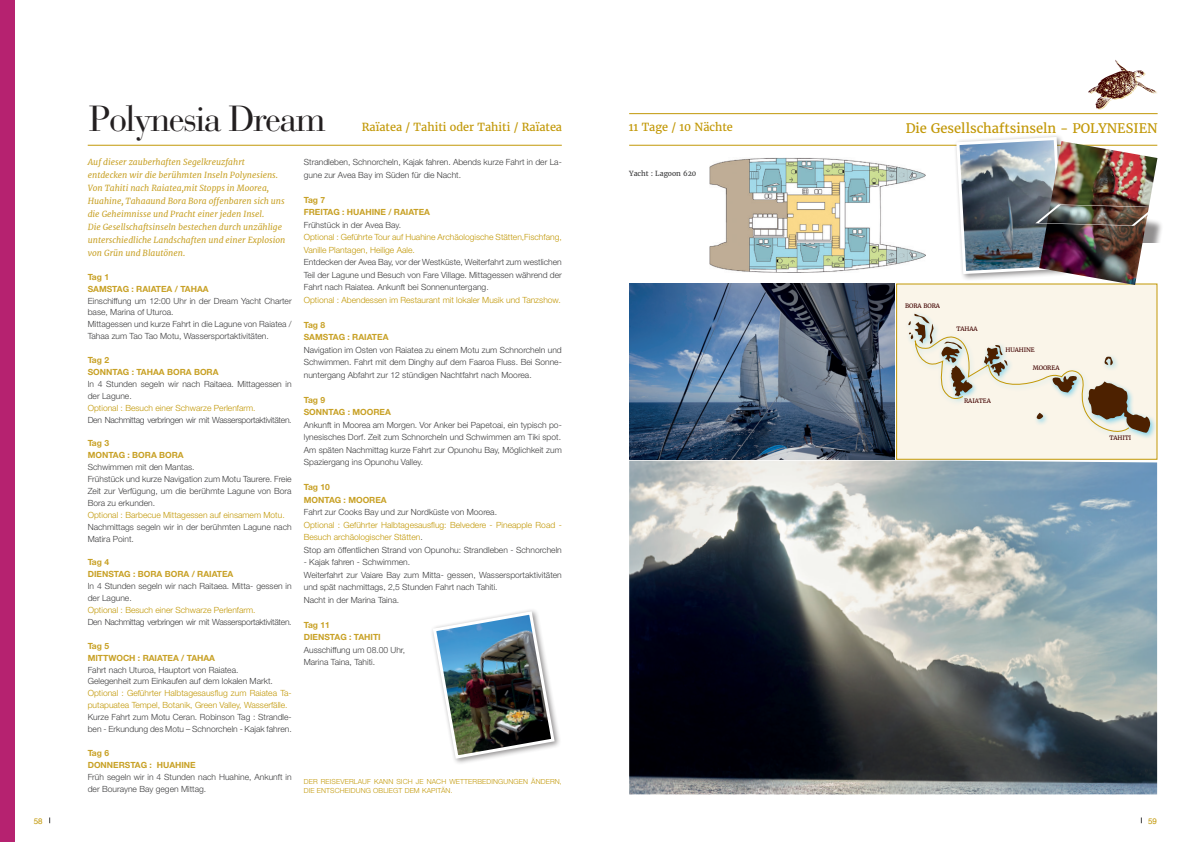
<style>
.page{position:relative;width:1191px;height:842px;background:#fff}
.page>*{position:absolute;margin:0;border:0;box-sizing:border-box;transform-origin:0 0}
.MainHeadsBauerBodoni{font:36px "Bauer Bodoni";letter-spacing:-.045em;color:#231f20}
.MainHeadsBauerBodoni-2{font:13px "Merriweather";color:#c29807}
.MainHeadsBauerBodoni-3{font:11px "Merriweather";color:#c29807}
.t1{font:300 8.5px/11.9px "Helvetica Neue LT Std";color:#3e3e3f}
.t2{font:300 8.5px/12.5px "Helvetica Neue LT Std";color:#c29807}
.t3{font:italic 8.5px/13px "Merriweather";color:#c8a126}
.t4{font:700 8.5px "Helvetica Neue LT Std";color:#c8a126}
.t5{font:300 8.5px "Helvetica Neue LT Std";letter-spacing:-.03em;color:#3e3e3f}
.t6{font:8px "Helvetica";color:#c29807}
.t7{font:300 7px/9px "Helvetica Neue LT Std";letter-spacing:.02em;color:#c29807}
.MainHeadsBauerBodoni-4{font:7px "Merriweather";color:#3e3e3f}
.t8{font:6px "Merriweather";letter-spacing:-.01em;color:#410200}
.s1{color:#3e3e3f}
</style>
<div class="page">
<hr style="left:88px;top:145px;width:474px;height:1px;background:#c29807">
<hr style="left:629px;top:145px;width:528px;height:1px;background:#c29807">
<hr style="left:629px;top:113px;width:528px;height:1px;background:#c29807">
<div style="left:896px;top:284px;width:261px;height:175px;background:#faf5e9"></div>
<svg style="left:908px;top:314px;width:242px;height:122px"></svg>
<img style="left:629px;top:461px;width:528px;height:333px">
<div style="left:430px;top:608px;width:131px;height:158px;background:#231f20;opacity:.5"></div>
<img style="left:431px;top:609px;width:125px;height:151px">
<svg style="left:1088px;top:60px;width:69px;height:50px"></svg>
<img style="left:629px;top:284px;width:266px;height:175px">
<div style="left:0;top:0;width:14px;height:842px;background:#b62270"></div>
<img style="left:709px;top:158px;width:216px;height:115px">
<div style="left:953px;top:134px;width:117px;height:147px;background:#231f20;opacity:.5"></div>
<div style="left:1032px;top:202px;width:132px;height:40px;background:#231f20;opacity:.5"></div>
<img style="left:1039px;top:276px;width:118px;height:9px">
<img style="left:954px;top:135px;width:204px;height:141px">
<p class="MainHeadsBauerBodoni" style="left:89px;top:97px;width:238px">Polynesia Dream</p>
<p class="MainHeadsBauerBodoni-3" style="left:362px;top:120px;width:202px">Raïatea / Tahiti oder Tahiti / Raïatea</p>
<p class="MainHeadsBauerBodoni-3" style="left:629px;top:120px;width:106px">11 Tage / 10 Nächte</p>
<p class="t3" style="left:88px;top:156px;width:159px">Auf dieser zauberhaften Segelkreuzfahrt</p>
<p class="t3" style="left:88px;top:169px;width:192px">entdecken wir die berühmten Inseln Polynesiens.</p>
<p class="t3" style="left:88px;top:182px;width:199px">Von Tahiti nach Raiatea,mit Stopps in Moorea,<br>Huahine, Tahaaund Bora Bora offenbaren sich uns die Geheimnisse und Pracht einer jeden Insel.</p>
<p class="t3" style="left:88px;top:221px;width:199px">Die Gesellschaftsinseln bestechen durch unzählige unterschiedliche Landschaften und einer Explosion von Grün und Blautönen.</p>
<p class="t4" style="left:88px;top:271px;width:23px">Tag 1</p>
<p class="t4" style="left:88px;top:283px;width:122px">SAMSTAG : RAIATEA / TAHAA</p>
<p class="t1" style="left:88px;top:294px;width:205px">Einschiffung um 12:00 Uhr in der Dream Yacht Charter base, Marina of Uturoa.</p>
<p class="t1" style="left:88px;top:318px;width:205px">Mittagessen und kurze Fahrt in die Lagune von Raiatea /<br>Tahaa zum Tao Tao Motu, Wassersportaktivitäten.</p>
<p class="t4" style="left:88px;top:355px;width:23px">Tag 2</p>
<p class="t4" style="left:88px;top:367px;width:132px">SONNTAG : TAHAA BORA BORA</p>
<p class="t1" style="left:88px;top:378px;width:205px">In 4 Stunden segeln wir nach Raitaea. Mittagessen in der Lagune.</p>
<p class="t2" style="left:88px;top:401px;width:169px">Optional : Besuch einer Schwarze Perlenfarm.</p>
<p class="t5" style="left:88px;top:414px;width:205px">Den Nachmittag verbringen wir mit Wassersportaktivitäten.</p>
<p class="t4" style="left:88px;top:438px;width:23px">Tag 3</p>
<p class="t4" style="left:88px;top:450px;width:98px">MONTAG : BORA BORA</p>
<p class="t1" style="left:88px;top:461px;width:108px">Schwimmen mit den Mantas.</p>
<p class="t1" style="left:88px;top:473px;width:205px;text-align:justify">Frühstück und kurze Navigation zum Motu Taurere. Freie Zeit zur Verfügung, um die berühmte Lagune von Bora Bora zu erkunden.</p>
<p class="t2" style="left:88px;top:508px;width:198px">Optional : Barbecue Mittagessen auf einsamem Motu.</p>
<p class="t1" style="left:88px;top:520px;width:205px">Nachmittags segeln wir in der berühmten Lagune nach<br>Matira Point.</p>
<p class="t4" style="left:88px;top:557px;width:23px">Tag 4</p>
<p class="t4" style="left:88px;top:569px;width:147px">DIENSTAG : BORA BORA / RAIATEA</p>
<p class="t1" style="left:88px;top:580px;width:205px">In 4 Stunden segeln wir nach Raitaea. Mitta- gessen in der Lagune.</p>
<p class="t2" style="left:88px;top:603px;width:169px">Optional : Besuch einer Schwarze Perlenfarm.</p>
<p class="t5" style="left:88px;top:617px;width:205px">Den Nachmittag verbringen wir mit Wassersportaktivitäten.</p>
<p class="t4" style="left:88px;top:640px;width:23px">Tag 5</p>
<p class="t4" style="left:88px;top:652px;width:129px">MITTWOCH : RAIATEA / TAHAA</p>
<p class="t1" style="left:88px;top:663px;width:152px">Fahrt nach Uturoa, Hauptort von Raiatea.</p>
<p class="t1" style="left:88px;top:675px;width:187px">Gelegenheit zum Einkaufen auf dem lokalen Markt.</p>
<p class="t2" style="left:88px;top:687px;width:205px;line-height:11.9px">Optional : Geführter Halbtagesausflug zum Raiatea Ta&shy;putapuatea Tempel, Botanik, Green Valley, Wasserfälle.</p>
<p class="t1" style="left:88px;top:711px;width:205px">Kurze Fahrt zum Motu Ceran. Robinson Tag : Strandle&shy;ben - Erkundung des Motu – Schnorcheln - Kajak fahren.</p>
<p class="t4" style="left:88px;top:747px;width:23px">Tag 6</p>
<p class="t4" style="left:88px;top:759px;width:109px">DONNERSTAG : HUAHINE</p>
<p class="t1" style="left:88px;top:770px;width:205px">Früh segeln wir in 4 Stunden nach Huahine, Ankunft in der Bourayne Bay gegen Mittag.</p>
<p class="t1" style="left:304px;top:156px;width:259px;line-height:12.5px">Strandleben, Schnorcheln, Kajak fahren. Abends kurze Fahrt in der La&shy;gune zur Avea Bay im Süden für die Nacht.</p>
<p class="t4" style="left:304px;top:194px;width:23px">Tag 7</p>
<p class="t4" style="left:304px;top:207px;width:128px">FREITAG : HUAHINE / RAIATEA</p>
<p class="t1" style="left:304px;top:219px;width:99px">Frühstück in der Avea Bay.</p>
<p class="t2" style="left:304px;top:231px;width:259px">Optional : Geführte Tour auf Huahine Archäologische Stätten,Fischfang,<br>Vanille Plantagen, Heilige Aale.</p>
<p class="t1" style="left:304px;top:256px;width:259px;line-height:12.5px;text-align:justify">Entdecken der Avea Bay, vor der Westküste, Weiterfahrt zum westlichen Teil der Lagune und Besuch von Fare Village. Mittagessen während der Fahrt nach Raiatea. Ankunft bei Sonnenuntergang.</p>
<p class="t2" style="left:304px;top:293px;width:258px">Optional : Abendessen im Restaurant mit lokaler Musik und Tanzshow.</p>
<p class="t4" style="left:304px;top:319px;width:23px">Tag 8</p>
<p class="t4" style="left:304px;top:332px;width:86px">SAMSTAG : RAIATEA</p>
<p class="t1" style="left:304px;top:343px;width:259px;line-height:12.5px;text-align:justify">Navigation im Osten von Raiatea zu einem Motu zum Schnorcheln und Schwimmen. Fahrt mit dem Dinghy auf dem Faaroa Fluss. Bei Sonne&shy;nuntergang Abfahrt zur 12 stündigen Nachtfahrt nach Moorea.</p>
<p class="t4" style="left:304px;top:394px;width:23px">Tag 9</p>
<p class="t4" style="left:304px;top:407px;width:89px">SONNTAG : MOOREA</p>
<p class="t1" style="left:304px;top:418px;width:259px;line-height:12.5px">Ankunft in Moorea am Morgen. Vor Anker bei Papetoai, ein typisch po&shy;lynesisches Dorf. Zeit zum Schnorcheln und Schwimmen am Tiki spot.</p>
<p class="t1" style="left:304px;top:443px;width:259px;line-height:12.5px">Am späten Nachmittag kurze Fahrt zur Opunohu Bay, Möglichkeit zum<br>Spaziergang ins Opunohu Valley.</p>
<p class="t4" style="left:304px;top:482px;width:28px">Tag 10</p>
<p class="t4" style="left:304px;top:494px;width:84px">MONTAG : MOOREA</p>
<p class="t1" style="left:304px;top:506px;width:195px">Fahrt zur Cooks Bay und zur Nordküste von Moorea.</p>
<p class="t2" style="left:304px;top:518px;width:259px">Optional : Geführter Halbtagesausflug: Belvedere - Pineapple Road -<br>Besuch archäologischer Stätten<span class="s1">.</span></p>
<p class="t1" style="left:304px;top:544px;width:259px">Stop am öffentlichen Strand von Opunohu: Strandleben - Schnorcheln</p>
<p class="t1" style="left:304px;top:556px;width:108px">- Kajak fahren - Schwimmen.</p>
<p class="t1" style="left:304px;top:568px;width:259px;line-height:12.5px">Weiterfahrt zur Vaiare Bay zum Mitta- gessen, Wassersportaktivitäten und spät nachmittags, 2,5 Stunden Fahrt nach Tahiti.</p>
<p class="t1" style="left:304px;top:594px;width:97px">Nacht in der Marina Taina.</p>
<p class="t4" style="left:304px;top:619px;width:28px">Tag 11</p>
<p class="t4" style="left:304px;top:632px;width:78px">DIENSTAG : TAHITI</p>
<p class="t1" style="left:304px;top:644px;width:103px">Ausschiffung um 08.00 Uhr,</p>
<p class="t1" style="left:304px;top:656px;width:73px">Marina Taina, Tahiti.</p>
<p class="t7" style="left:304px;top:777px;width:259px">DER REISEVERLAUF KANN SICH JE NACH WETTERBEDINGUNGEN ÄNDERN,<br>DIE ENTSCHEIDUNG OBLIEGT DEM KAPITÄN.</p>
<p class="MainHeadsBauerBodoni-4" style="left:629px;top:169px;width:69px">Yacht : Lagoon 620</p>
<p class="MainHeadsBauerBodoni-2" style="left:905px;top:120px;width:253px">Die Gesellschaftsinseln - POLYNESIEN</p>
<p class="t8" style="left:905px;top:302px;width:36px">BORA BORA</p>
<p class="t8" style="left:956px;top:325px;width:23px">TAHAA</p>
<p class="t8" style="left:964px;top:397px;width:28px">RAIATEA</p>
<p class="t8" style="left:1005px;top:346px;width:31px">HUAHINE</p>
<p class="t8" style="left:1032px;top:364px;width:28px">MOOREA</p>
<p class="t8" style="left:1109px;top:434px;width:23px">TAHITI</p>
<p class="t6" style="left:34px;top:814px;width:10px">58</p>
<p class="t6" style="left:1148px;top:814px;width:10px">59</p>
</div>
